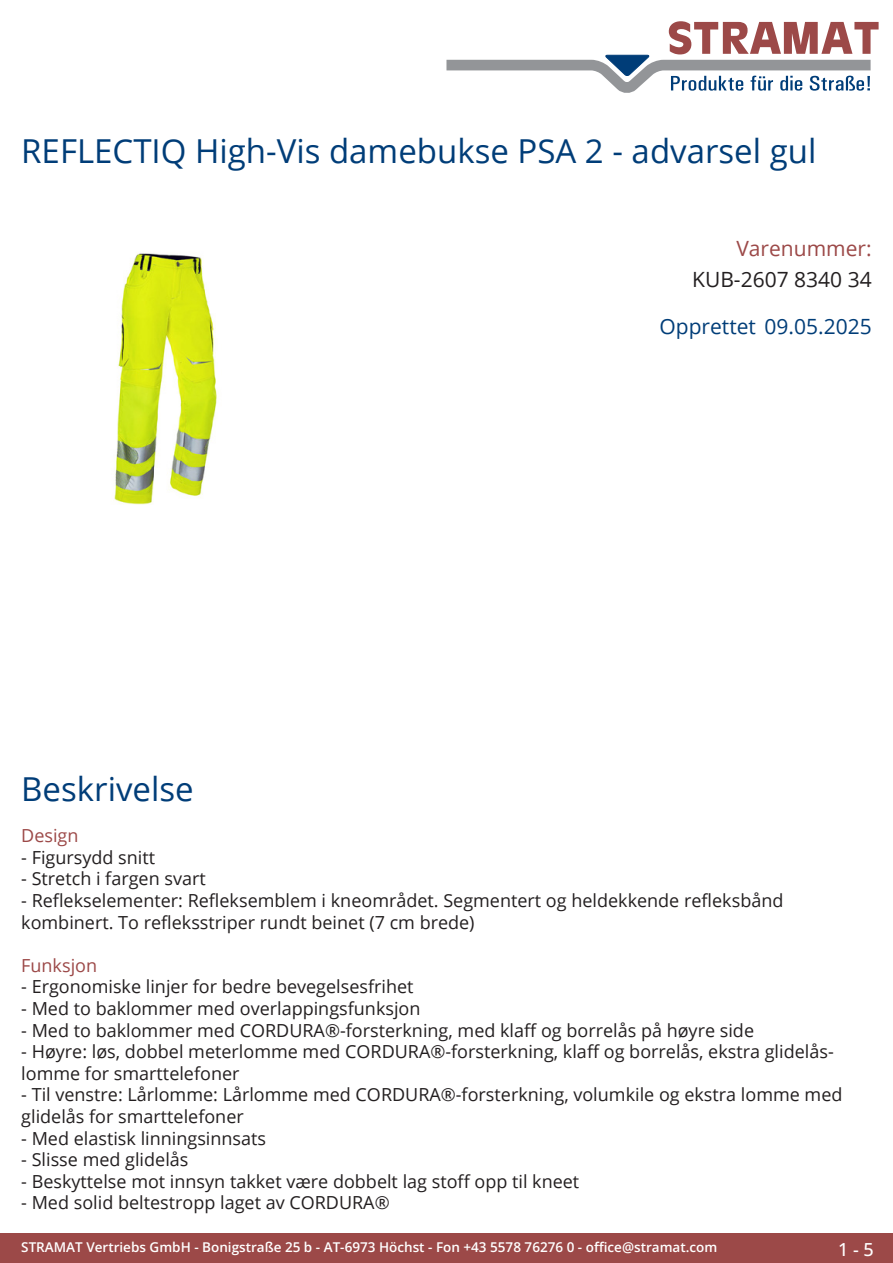
<style>
.page{position:relative;width:893px;height:1263px;background:#fff}
.page>*{position:absolute;margin:0;border:0;box-sizing:border-box;transform-origin:0 0}
.Produkttitel{font:33px "Open Sans";color:#003d78}
.Erstellungsdatum{font:21px "Open Sans";color:#003d78}
.TechDaten_Inhalt{font:21px "Open Sans";color:#231f20}
.TechDaten_Überschrif{font:21px "Open Sans";color:#9c4948}
.Beschreibung_Text{font:18px/21.6px "Open Sans";color:#231f20}
.Beschreibung_Text-2{font:18px "Open Sans";color:#9c4948}
.t1{font:500 18px "Open Sans";color:#fff}
.t2{font:600 13.5px "Open Sans";color:#fff}
</style>
<div class="page">
<div style="left:0;top:1233px;width:893px;height:30px;background:#9c4948"></div>
<svg style="left:446px;top:21px;width:433px;height:72px"></svg>
<img style="left:114px;top:253px;width:103px;height:252px">
<p class="Produkttitel" style="left:21px;top:128px;width:797px">REFLECTIQ High-Vis damebukse PSA 2 - advarsel gul</p>
<p class="TechDaten_Überschrif" style="left:736px;top:234px;width:137px">Varenummer:</p>
<p class="TechDaten_Inhalt" style="left:692px;top:265px;width:181px">KUB-2607 8340 34</p>
<p class="Erstellungsdatum" style="left:659px;top:312px;width:214px">Opprettet 09.05.2025</p>
<p class="Produkttitel" style="left:21px;top:766px;width:174px">Beskrivelse</p>
<p class="Beschreibung_Text-2" style="left:21px;top:823px;width:59px">Design</p>
<p class="Beschreibung_Text" style="left:21px;top:846px;width:135px">- Figursydd snitt</p>
<p class="Beschreibung_Text" style="left:21px;top:867px;width:186px">- Stretch i fargen svart</p>
<p class="Beschreibung_Text" style="left:21px;top:889px;width:764px">- Reflekselementer: Refleksemblem i kneområdet. Segmentert og heldekkende refleksbånd kombinert. To refleksstriper rundt beinet (7 cm brede)</p>
<p class="Beschreibung_Text-2" style="left:21px;top:953px;width:77px">Funksjon</p>
<p class="Beschreibung_Text" style="left:21px;top:975px;width:394px">- Ergonomiske linjer for bedre bevegelsesfrihet</p>
<p class="Beschreibung_Text" style="left:21px;top:997px;width:401px">- Med to baklommer med overlappingsfunksjon</p>
<p class="Beschreibung_Text" style="left:21px;top:1019px;width:734px">- Med to baklommer med CORDURA®-forsterkning, med klaff og borrelås på høyre side</p>
<p class="Beschreibung_Text" style="left:21px;top:1040px;width:813px">- Høyre: løs, dobbel meterlomme med CORDURA®-forsterkning, klaff og borrelås, ekstra glidelås&shy;lomme for smarttelefoner</p>
<p class="Beschreibung_Text" style="left:21px;top:1083px;width:823px">- Til venstre: Lårlomme: Lårlomme med CORDURA®-forsterkning, volumkile og ekstra lomme med glidelås for smarttelefoner</p>
<p class="Beschreibung_Text" style="left:21px;top:1127px;width:246px">- Med elastisk linningsinnsats</p>
<p class="Beschreibung_Text" style="left:21px;top:1148px;width:169px">- Slisse med glidelås</p>
<p class="Beschreibung_Text" style="left:21px;top:1170px;width:560px">- Beskyttelse mot innsyn takket være dobbelt lag stoff opp til kneet</p>
<p class="Beschreibung_Text" style="left:21px;top:1191px;width:370px">- Med solid beltestropp laget av CORDURA®</p>
<p class="t2" style="left:21px;top:1238px;width:698px">STRAMAT Vertriebs GmbH - Bonigstraße 25 b - AT-6973 Höchst - Fon +43 5578 76276 0 - office@stramat.com</p>
<p class="t1" style="left:838px;top:1237px;width:37px">1 - 5</p>
</div>
